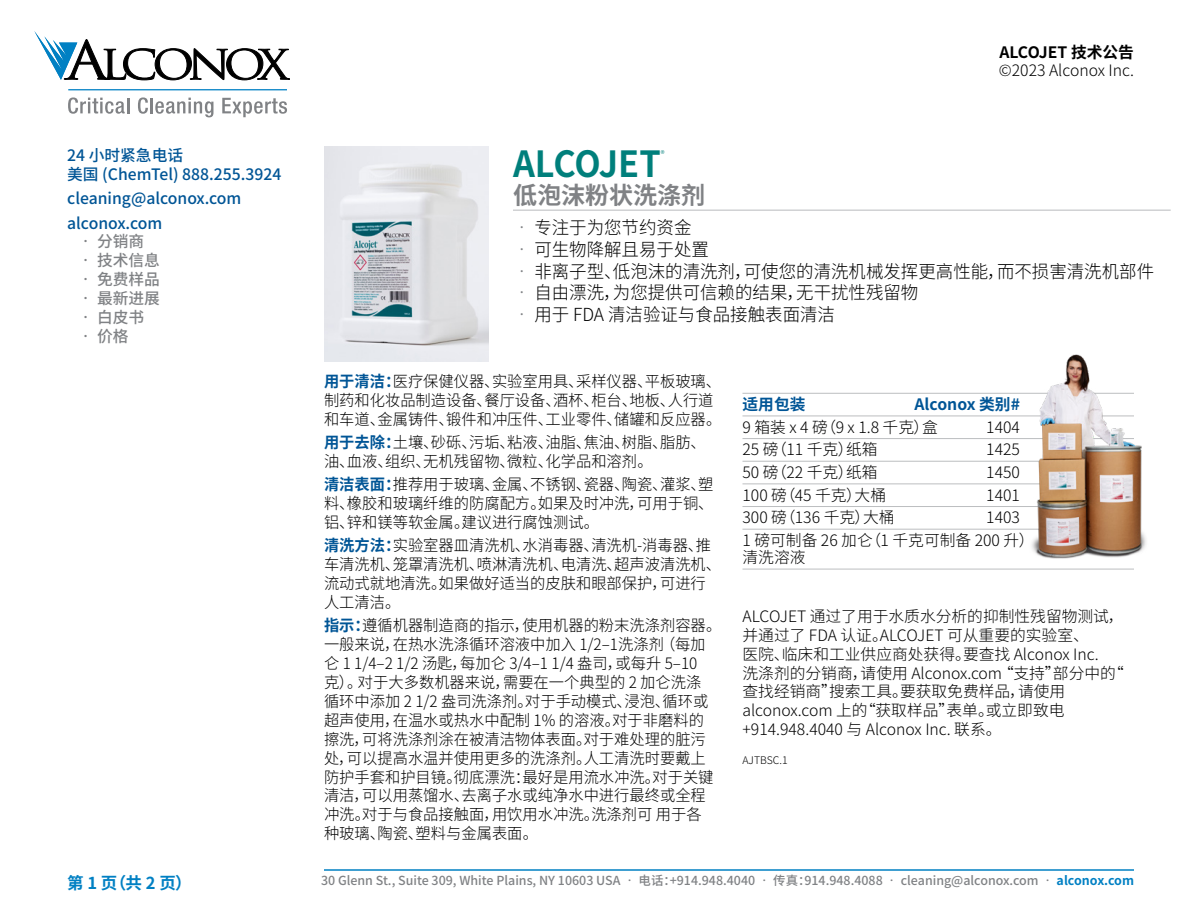
<style>
.page{position:relative;width:1188px;height:918px;background:#fff}
.page>*{position:absolute;margin:0;border:0;box-sizing:border-box;transform-origin:0 0}
.t1{font:700 36px "Noto Sans CJ Ksc";letter-spacing:-.02em;color:#007f7b;scale:.95 1}
.t2{font:700 24px "Noto Sans CJ Ksc";color:#808285}
.t3{font:300 18px "Noto Sans CJ Ksc";color:#000}
.t4{font:700 16.5px "Noto Sans CJ Ksc";color:#0080c3}
.t5{font:300 15.75px/18.9px "Noto Sans CJ Ksc";color:#000}
.t6{font:500 15.75px/18.9px "Noto Sans CJ Ksc";color:#005596}
.t7{font:500 15.75px "Noto Sans CJ Ksc";color:#808285}
.t8{font:700 15.75px "Noto Sans CJ Ksc";color:#005596}
.t9{font:700 15.75px "Noto Sans CJ Ksc";color:#000}
.t10{font:500 12.45px "Noto Sans CJ Ksc";color:#808285}
.t11{font:300 10.5px "Noto Sans CJ Ksc";color:#000}
.t12{font:300 8.7px "Noto Sans CJ Ksc";color:#007f7b;scale:.95 1}
.s1{color:#808285}
.s2{font-weight:700;color:#005596}
.s3{font-weight:700;color:#0080c3}
</style>
<div class="page">
<hr style="left:513px;top:210px;width:658px;height:1px;background:#bcbec0">
<hr style="left:324px;top:869px;width:810px;height:2px;background:#0080c3">
<hr style="left:742px;top:393px;width:392px;height:1px;background:#bcbec0">
<hr style="left:742px;top:415px;width:392px;height:1px;background:#bcbec0">
<hr style="left:742px;top:438px;width:392px;height:1px;background:#bcbec0">
<hr style="left:742px;top:461px;width:392px;height:1px;background:#bcbec0">
<hr style="left:742px;top:483px;width:392px;height:1px;background:#bcbec0">
<hr style="left:742px;top:506px;width:392px;height:1px;background:#bcbec0">
<hr style="left:742px;top:529px;width:392px;height:1px;background:#bcbec0">
<hr style="left:742px;top:569px;width:392px;height:1px;background:#bcbec0">
<img style="left:324px;top:146px;width:164px;height:216px">
<img style="left:1023px;top:354px;width:123px;height:205px">
<svg style="left:34px;top:31px;width:256px;height:49px"></svg>
<svg style="left:68px;top:97px;width:61px;height:17px"></svg>
<svg style="left:138px;top:97px;width:10px;height:17px"></svg>
<hr style="left:150px;top:98px;width:3px;height:15px;background:#808285">
<svg style="left:155px;top:98px;width:58px;height:19px"></svg>
<svg style="left:222px;top:98px;width:65px;height:19px"></svg>
<hr style="left:68px;top:89px;width:219px;height:1px;background:#0080c3">
<p class="t6" style="left:67px;top:146px;width:216px">24 小时紧急电话<br>美国 (ChemTel) 888.255.3924</p>
<p class="t6" style="left:67px;top:187px;width:176px;line-height:24.3px">cleaning@alconox.com alconox.com</p>
<p class="t7" style="left:78px;top:233px;width:68px">• 分销商</p>
<p class="t7" style="left:78px;top:252px;width:84px">• 技术信息</p>
<p class="t7" style="left:78px;top:271px;width:84px">• 免费样品</p>
<p class="t7" style="left:78px;top:290px;width:84px">• 最新进展</p>
<p class="t7" style="left:78px;top:308px;width:68px">• 白皮书</p>
<p class="t7" style="left:78px;top:327px;width:52px">• 价格</p>
<p class="t9" style="left:999px;top:43px;width:136px">ALCOJET 技术公告</p>
<p class="t5" style="left:999px;top:62px;width:137px">©2023 Alconox Inc.</p>
<h1 class="t1" style="left:513px;top:144px;width:157px">ALCOJET</h1>
<p class="t12" style="left:661px;top:149px;width:5px">®</p>
<h2 class="t2" style="left:513px;top:182px;width:193px">低泡沫粉状洗涤剂</h2>
<p class="t3" style="left:513px;top:218px;width:180px"><span class="s1">•</span> 专注于为您节约资金</p>
<p class="t3" style="left:513px;top:239px;width:197px"><span class="s1">•</span> 可生物降解且易于处置</p>
<p class="t3" style="left:513px;top:261px;width:643px"><span class="s1">•</span> 非离子型、低泡沫的清洗剂，可使您的清洗机械发挥更高性能，而不损害清洗机部件</p>
<p class="t3" style="left:513px;top:283px;width:407px"><span class="s1">•</span> 自由漂洗，为您提供可信赖的结果，无干扰性残留物</p>
<p class="t3" style="left:513px;top:304px;width:324px"><span class="s1">•</span> 用于 FDA 清洁验证与食品接触表面清洁</p>
<p class="t5" style="left:324px;top:372px;width:399px"><span class="s2">用于清洁：</span>医疗保健仪器、实验室用具、采样仪器、平板玻璃、制药和化妆品制造设备、餐厅设备、酒杯、柜台、地板、人行道和车道、金属铸件、锻件和冲压件、工业零件、储罐和反应器。</p>
<p class="t5" style="left:324px;top:433px;width:383px"><span class="s2">用于去除：</span>土壤、砂砾、污垢、粘液、油脂、焦油、树脂、脂肪、油、血液、组织、无机残留物、微粒、化学品和溶剂。</p>
<p class="t5" style="left:324px;top:476px;width:391px;text-align:justify"><span class="s2">清洁表面：</span>推荐用于玻璃、金属、不锈钢、瓷器、陶瓷、灌浆、塑料、橡胶和玻璃纤维的防腐配方。如果及时冲洗，可用于铜、铝、锌和镁等软金属。建议进行腐蚀测试。</p>
<p class="t5" style="left:324px;top:537px;width:399px"><span class="s2">清洗方法：</span>实验室器皿清洗机、水消毒器、清洗机-消毒器、推车清洗机、笼罩清洗机、喷淋清洗机、电清洗、超声波清洗机、流动式就地清洗。如果做好适当的皮肤和眼部保护，可进行人工清洁。</p>
<p class="t5" style="left:324px;top:617px;width:399px"><span class="s2">指示：</span>遵循机器制造商的指示，使用机器的粉末洗涤剂容器。一般来说，在热水洗涤循环溶液中加入 1/2–1洗涤剂 （每加仑 1 1/4–2 1/2 汤匙，每加仑 3/4–1 1/4 盎司，或每升 5–10<br>克）。对于大多数机器来说，需要在一个典型的 2 加仑洗涤<br>循环中添加 2 1/2 盎司洗涤剂。对于手动模式、浸泡、循环或超声使用，在温水或热水中配制 1% 的溶液。对于非磨料的擦洗，可将洗涤剂涂在被清洁物体表面。对于难处理的脏污处，可以提高水温并使用更多的洗涤剂。人工清洗时要戴上防护手套和护目镜。彻底漂洗：最好是用流水冲洗。对于关键清洁，可以用蒸馏水、去离子水或纯净水中进行最终或全程冲洗。对于与食品接触面，用饮用水冲洗。洗涤剂可 用于各<br>种玻璃、陶瓷、塑料与金属表面。</p>
<p class="t8" style="left:742px;top:395px;width:64px">适用包装</p>
<p class="t8" style="left:915px;top:395px;width:107px">Alconox 类别#</p>
<p class="t5" style="left:742px;top:418px;width:197px">9 箱装 x 4 磅（9 x 1.8 千克）盒</p>
<p class="t5" style="left:986px;top:418px;width:35px">1404</p>
<p class="t5" style="left:742px;top:440px;width:137px">25 磅（11 千克）纸箱</p>
<p class="t5" style="left:986px;top:440px;width:35px">1425</p>
<p class="t5" style="left:742px;top:463px;width:137px">50 磅（22 千克）纸箱</p>
<p class="t5" style="left:986px;top:463px;width:35px">1450</p>
<p class="t5" style="left:742px;top:486px;width:145px">100 磅（45 千克）大桶</p>
<p class="t5" style="left:986px;top:486px;width:35px">1401</p>
<p class="t5" style="left:742px;top:508px;width:154px">300 磅（136 千克）大桶</p>
<p class="t5" style="left:742px;top:506px;width:294px;line-height:22.6px;text-indent:244px">1403<br>1 磅可制备 26 加仑（1 千克可制备 200 升）</p>
<p class="t5" style="left:742px;top:548px;width:64px">清洗溶液</p>
<p class="t5" style="left:742px;top:607px;width:383px">ALCOJET 通过了用于水质水分析的抑制性残留物测试，并通过了 FDA 认证。ALCOJET 可从重要的实验室、<br>医院、临床和工业供应商处获得。要查找 Alconox Inc.<br>洗涤剂的分销商，请使用 Alconox.com “支持”部分中的“查找经销商”搜索工具。要获取免费样品，请使用alconox.com 上的“获取样品”表单。或立即致电+914.948.4040 与 Alconox Inc. 联系。</p>
<p class="t11" style="left:742px;top:755px;width:47px">AJTBSC.1</p>
<p class="t4" style="left:67px;top:873px;width:126px">第 1 页（共 2 页）</p>
<p class="t10" style="left:321px;top:874px;width:814px">30 Glenn St., Suite 309, White Plains, NY 10603 USA • 电话：+914.948.4040 • 传真：914.948.4088 • cleaning@alconox.com • <span class="s3">alconox.com</span></p>
</div>
